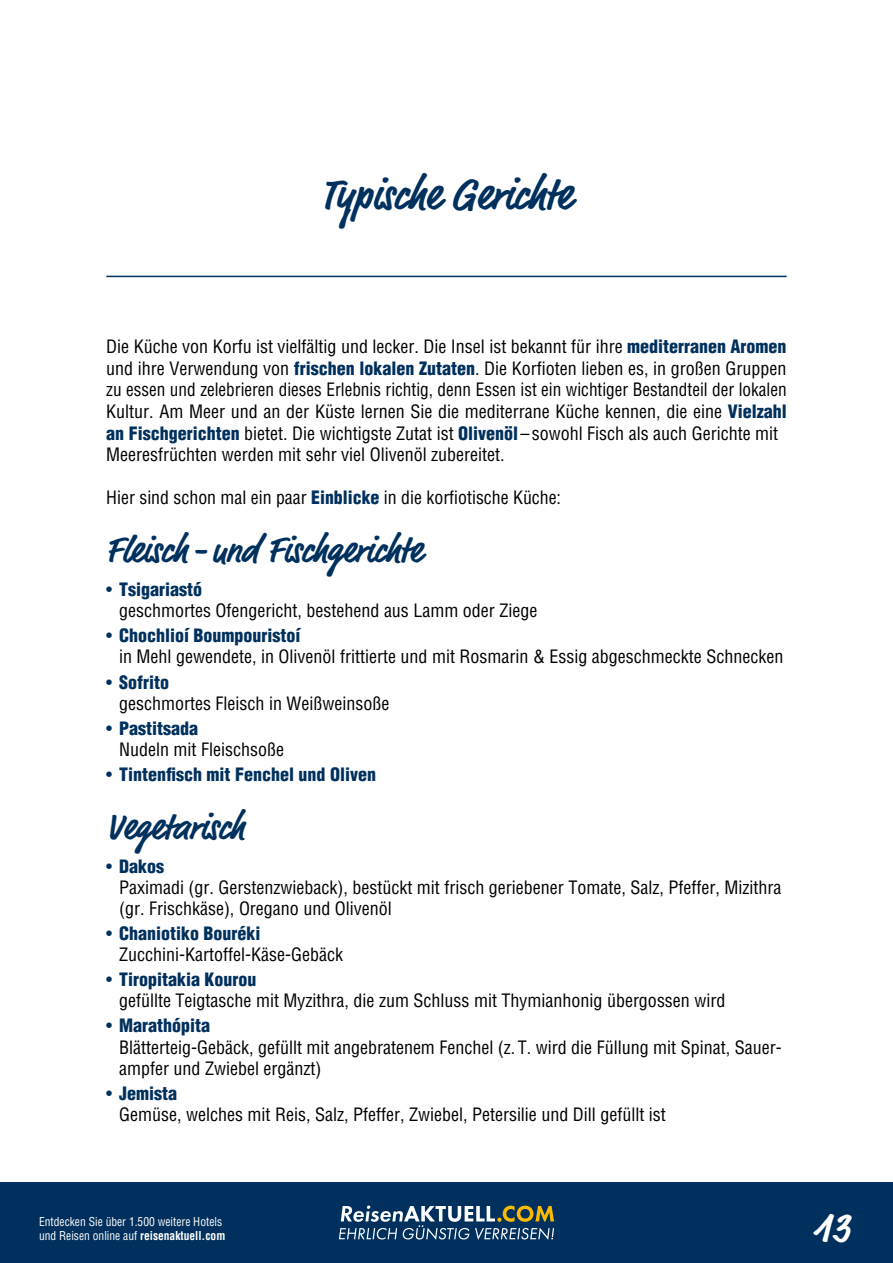
<style>
.page{position:relative;width:893px;height:1263px;background:#fff}
.page>*{position:absolute;margin:0;border:0;box-sizing:border-box;transform-origin:0 0}
.t1{font:700 45px "Market Pro";letter-spacing:-.005em;color:#00305d;scale:.95 1}
.t2{font:700 42px "Market Pro";color:#fff}
.t3{font:700 37.5px "Market Pro";letter-spacing:-.005em;color:#00305d;scale:.95 1}
.t4{font:condensed 18px/21px "Helvetica LT Std";color:#000}
.t5{font:900 condensed 18px "Helvetica LT Std";color:#00305d}
.t6{font:condensed 12px/14.4px "Helvetica LT Std";color:#fff;scale:.96 1}
.s1{font-weight:900;color:#00305d}
.s2{color:#00305d}
.s3{font-weight:400}
.s4{font-weight:700}
</style>
<div class="page">
<hr style="left:106px;top:276px;width:681px;height:1px;background:#00305d">
<div style="left:0;top:1182px;width:893px;height:81px;background:#00305d"></div>
<svg style="left:339px;top:1205px;width:215px;height:35px"></svg>
<h1 class="t1" style="left:321px;top:163px;width:265px">Typische Gerichte</h1>
<p class="t4" style="left:106px;top:336px;width:682px;line-height:21.6px">Die Küche von Korfu ist vielfältig und lecker. Die Insel ist bekannt für ihre <span class="s1">mediterranen Aromen </span>und ihre Verwendung von <span class="s1">frischen lokalen Zutaten</span>. Die Korfioten lieben es, in großen Gruppen zu essen und zelebrieren dieses Erlebnis richtig, denn Essen ist ein wichtiger Bestandteil der lokalen Kultur. Am Meer und an der Küste lernen Sie die mediterrane Küche kennen, die eine <span class="s1">Vielzahl an Fischgerichten</span> bietet. Die wichtigste Zutat ist <span class="s1">Olivenöl</span>–sowohl Fisch als auch Gerichte mit Meeresfrüchten werden mit sehr viel Olivenöl zubereitet.</p>
<p class="t4" style="left:106px;top:487px;width:456px">Hier sind schon mal ein paar <span class="s1">Einblicke</span> in die korfiotische Küche:</p>
<h3 class="t3" style="left:106px;top:523px;width:334px">Fleisch - und Fischgerichte</h3>
<p class="t4" style="left:119px;top:579px;width:420px;text-indent:-13px"><span class="s2">•</span> <span class="s1">Tsigariastó<br></span>geschmortes Ofengericht, bestehend aus Lamm oder Ziege</p>
<p class="t4" style="left:119px;top:625px;width:666px;text-indent:-13px"><span class="s2">•</span> <span class="s1">Chochlioí Boumpouristoí<br></span>in Mehl gewendete, in Olivenöl frittierte und mit Rosmarin &amp; Essig abgeschmeckte Schnecken</p>
<p class="t4" style="left:119px;top:671px;width:272px;text-indent:-13px"><span class="s2">•</span> <span class="s1">Sofrito<br></span>geschmortes Fleisch in Weißweinsoße</p>
<p class="t4" style="left:119px;top:718px;width:166px;text-indent:-13px"><span class="s2">•</span> <span class="s1">Pastitsada<br></span>Nudeln mit Fleischsoße</p>
<p class="t5" style="left:106px;top:763px;width:271px"><span class="s3">•</span> Tintenfisch mit Fenchel und Oliven</p>
<h3 class="t3" style="left:106px;top:800px;width:147px">Vegetarisch</h3>
<p class="t4" style="left:119px;top:855px;width:664px;text-indent:-13px"><span class="s2">•</span> <span class="s1">Dakos<br></span>Paximadi (gr. Gerstenzwieback), bestückt mit frisch geriebener Tomate, Salz, Pfeffer, Mizithra (gr. Frischkäse), Oregano und Olivenöl</p>
<p class="t4" style="left:119px;top:923px;width:225px;text-indent:-13px"><span class="s2">•</span> <span class="s1">Chaniotiko Bouréki<br></span>Zucchini-Kartoffel-Käse-Gebäck</p>
<p class="t4" style="left:119px;top:969px;width:608px;text-indent:-13px"><span class="s2">•</span> <span class="s1">Tiropitakia Kourou<br></span>gefüllte Teigtasche mit Myzithra, die zum Schluss mit Thymianhonig übergossen wird</p>
<p class="t4" style="left:119px;top:1015px;width:664px;text-indent:-13px"><span class="s2">•</span> <span class="s1">Marathópita<br></span>Blätterteig-Gebäck, gefüllt mit angebratenem Fenchel (z.T. wird die Füllung mit Spinat, Sauer&shy;ampfer und Zwiebel ergänzt)</p>
<p class="t4" style="left:119px;top:1082px;width:548px;text-indent:-13px"><span class="s2">•</span> <span class="s1">Jemista<br></span>Gemüse, welches mit Reis, Salz, Pfeffer, Zwiebel, Petersilie und Dill gefüllt ist</p>
<p class="t6" style="left:39px;top:1214px;width:195px">Entdecken Sie über 1.500 weitere Hotels und Reisen online auf <span class="s4">reisenaktuell.com</span></p>
<h2 class="t2" style="left:813px;top:1198px;width:39px">13</h2>
</div>
